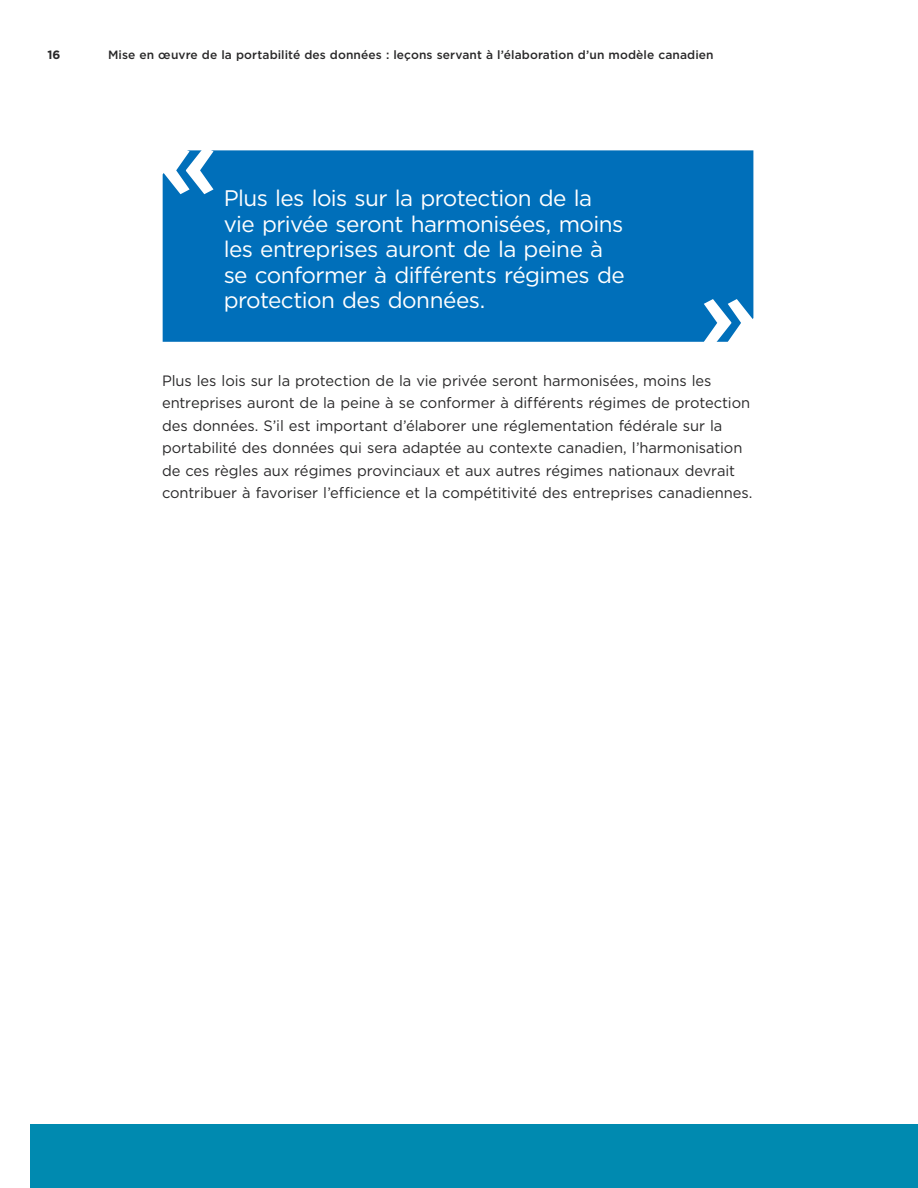
<style>
.page{position:relative;width:918px;height:1188px;background:#fff}
.page>*{position:absolute;margin:0;border:0;box-sizing:border-box;transform-origin:0 0}
.t1{font:22.5px/25.5px "Gotham";letter-spacing:-.025em;color:#fff}
.body{font:15px/22.5px "Gotham";letter-spacing:-.005em;color:#292829}
.t2{font:500 12px "Gotham";letter-spacing:.01em;color:#292829}
.t3{font:700 12px "Gotham";color:#292829}
</style>
<div class="page">
<div style="left:30px;top:1124px;width:888px;height:64px;background:#008ab0"></div>
<div style="left:163px;top:150px;width:590px;height:192px;background:#006fba"></div>
<svg style="left:162px;top:150px;width:52px;height:44px"></svg>
<svg style="left:704px;top:299px;width:50px;height:43px"></svg>
<p class="t3" style="left:47px;top:47px;width:15px">16</p>
<p class="t2" style="left:108px;top:47px;width:607px">Mise en œuvre de la portabilité des données : leçons servant à l’élaboration d’un modèle canadien</p>
<h1 class="t1" style="left:224px;top:185px;width:403px">Plus les lois sur la protection de la vie privée seront harmonisées, moins les entreprises auront de la peine à se conformer à différents régimes de protection des données.</h1>
<p class="body" style="left:162px;top:369px;width:592px">Plus les lois sur la protection de la vie privée seront harmonisées, moins les entreprises auront de la peine à se conformer à différents régimes de protection des données. S’il est important d’élaborer une réglementation fédérale sur la portabilité des données qui sera adaptée au contexte canadien, l’harmonisation de ces règles aux régimes provinciaux et aux autres régimes nationaux devrait contribuer à favoriser l’efficience et la compétitivité des entreprises canadiennes.</p>
</div>
